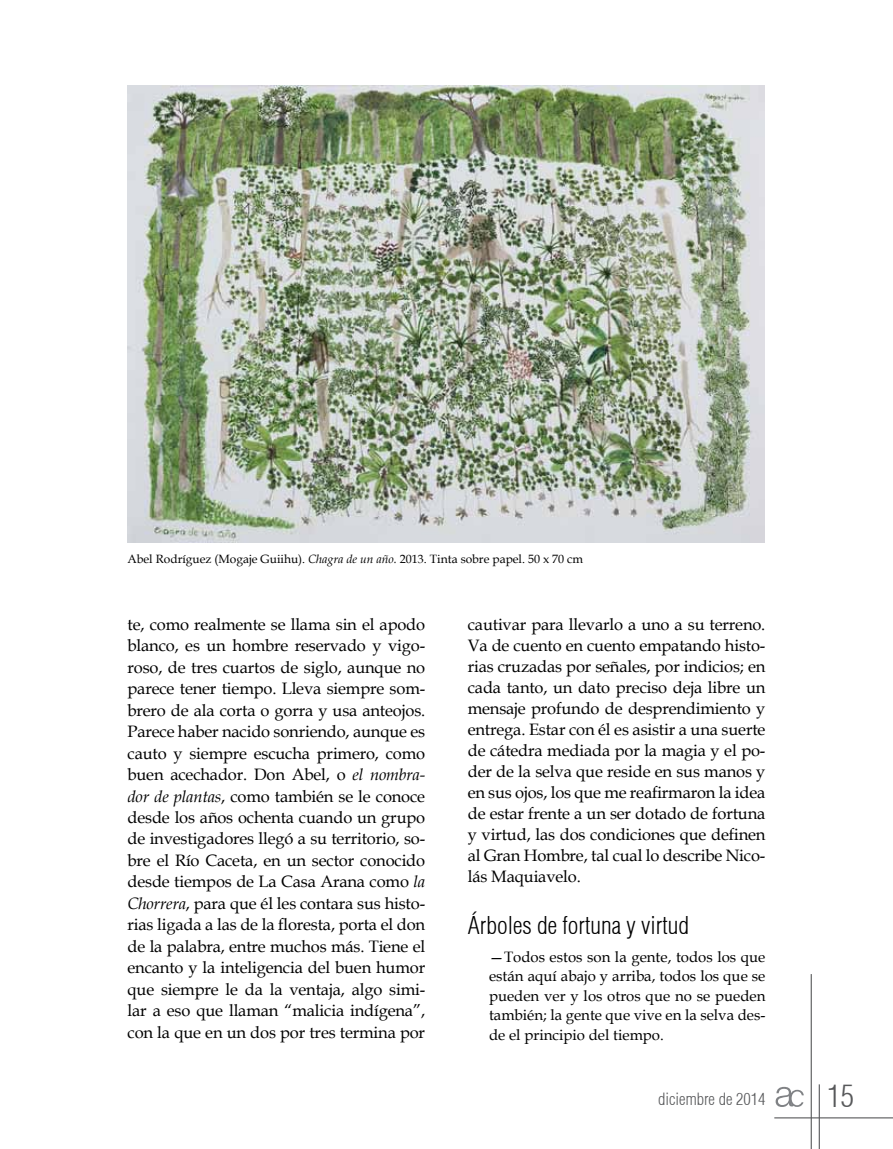
<style>
.page{position:relative;width:893px;height:1149px;background:#fff}
.page>*{position:absolute;margin:0;border:0;box-sizing:border-box;transform-origin:0 0}
.t1{font:300 condensed 30.3px "Helvetica";color:#58595b}
.t2{font:300 condensed 24px "Helvetica";color:#000}
.t3{font:16.5px/21.5px "Book Antiqua";letter-spacing:-.01em;color:#000;text-align:justify}
.t4{font:300 condensed 16.5px "Helvetica";color:#58595b}
.t5{font:15px/19.5px "Book Antiqua";color:#000;text-align:justify}
.t6{font:12px "Book Antiqua";color:#000}
.s1{font-style:italic}
</style>
<div class="page">
<hr style="left:811px;top:973px;width:1px;height:175px;background:#58595b">
<hr style="left:774px;top:1116px;width:119px;height:2px;background:#58595b">
<hr style="left:819px;top:1083px;width:1px;height:65px;background:#58595b">
<svg style="left:776px;top:1086px;width:28px;height:20px"></svg>
<img style="left:128px;top:85px;width:636px;height:457px">
<p class="t6" style="left:128px;top:550px;width:457px">Abel Rodríguez (Mogaje Guiihu). <span class="s1">Chagra de un año.</span> 2013. Tinta sobre papel. 50 x 70 cm</p>
<p class="t3" style="left:128px;top:613px;width:299px">te, como realmente se llama sin el apodo blanco, es un hombre reservado y vigo&shy;roso, de tres cuartos de siglo, aunque no parece tener tiempo. Lleva siempre som&shy;brero de ala corta o gorra y usa anteojos.<br>Parece haber nacido sonriendo, aunque es cauto y siempre escucha primero, como buen acechador. Don Abel, o <span class="s1">el nombra&shy;dor de plantas</span>, como también se le conoce desde los años ochenta cuando un grupo de investigadores llegó a su territorio, so&shy;bre el Río Caceta, en un sector conocido desde tiempos de La Casa Arana como <span class="s1">la Chorrera</span>, para que él les contara sus histo&shy;rias ligada a las de la floresta, porta el don de la palabra, entre muchos más. Tiene el encanto y la inteligencia del buen humor que siempre le da la ventaja, algo simi&shy;lar a eso que llaman “malicia indígena”, con la que en un dos por tres termina por</p>
<p class="t3" style="left:468px;top:613px;width:299px;line-height:21px">cautivar para llevarlo a uno a su terreno.<br>Va de cuento en cuento empatando histo&shy;rias cruzadas por señales, por indicios; en cada tanto, un dato preciso deja libre un mensaje profundo de desprendimiento y entrega. Estar con él es asistir a una suerte de cátedra mediada por la magia y el po&shy;der de la selva que reside en sus manos y en sus ojos, los que me reafirmaron la idea de estar frente a un ser dotado de fortuna y virtud, las dos condiciones que definen al Gran Hombre, tal cual lo describe Nico&shy;lás Maquiavelo.</p>
<h2 class="t2" style="left:468px;top:909px;width:223px">Árboles de fortuna y virtud</h2>
<p class="t5" style="left:489px;top:946px;width:278px">—Todos estos son la gente, todos los que están aquí abajo y arriba, todos los que se pueden ver y los otros que no se pueden también; la gente que vive en la selva des&shy;de el principio del tiempo.</p>
<p class="t4" style="left:658px;top:1088px;width:109px">diciembre de 2014</p>
<h1 class="t1" style="left:827px;top:1076px;width:28px">15</h1>
</div>
